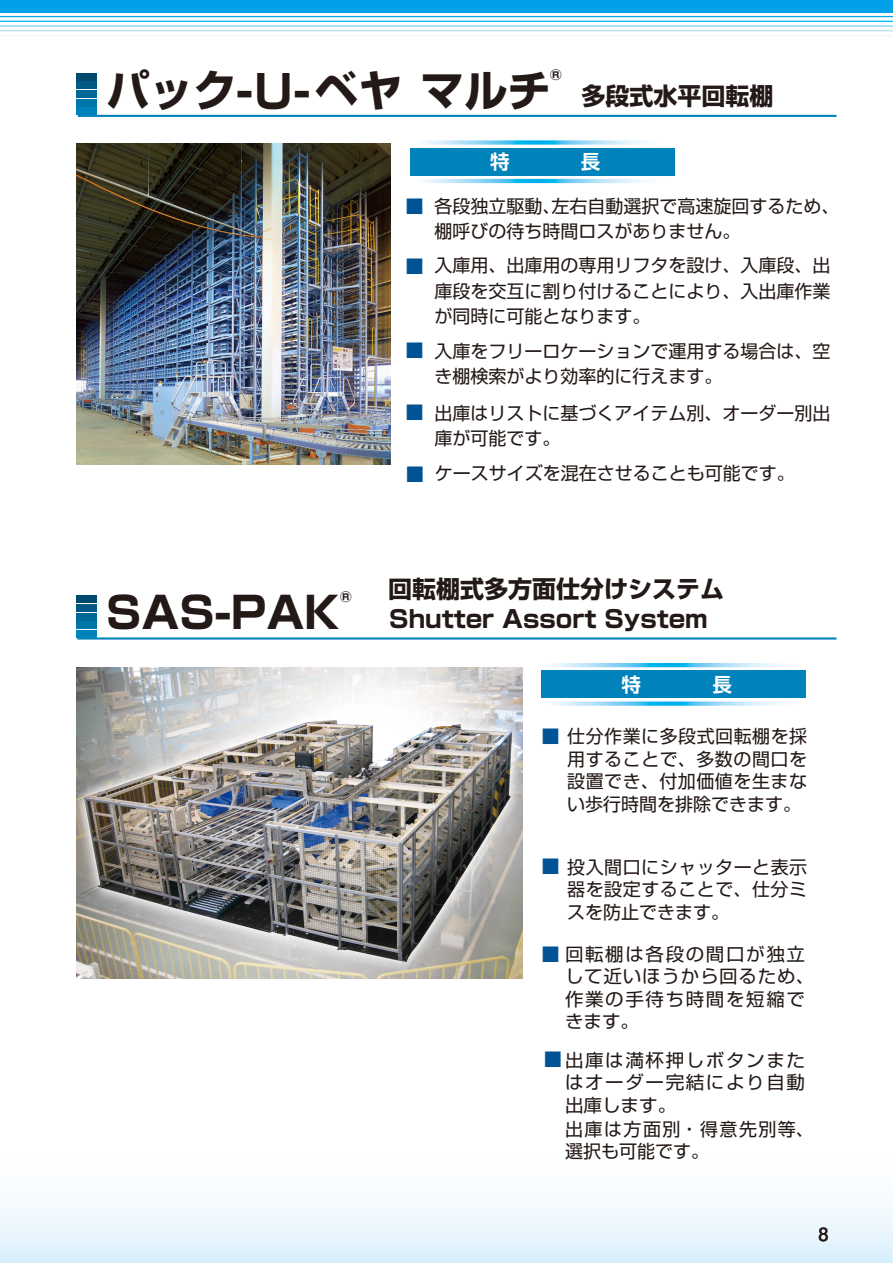
<style>
.page{position:relative;width:893px;height:1263px;background:#fff}
.page>*{position:absolute;margin:0;border:0;box-sizing:border-box;transform-origin:0 0}
.t1{font:700 43.5px "Shin Go";color:#231916}
.t2{font:700 24px "Shin Go";color:#231916}
.t3{font:700 21.9px "Shin Go";color:#231916}
.t4{font:700 19.5px "Shin Go De";color:#fff}
.t5{font:18px/25.5px "Shin Go";color:#231916}
.t6{font:18px/23px "Shin Go";letter-spacing:.085em;color:#231916}
.t7{font:18px/22.5px "Shin Go";letter-spacing:.03em;color:#231916}
.t8{font:18px/22.5px "Shin Go";letter-spacing:.04em;color:#231916}
.t9{font:500 18px "Shin Go";color:#005394}
.t10{font:700 18px "Futo Go B101 Pr 6 N";color:#231916}
.t11{font:700 13.95px "Shin Go";color:#231916}
.s1{font-size:45.75px}
.s2{font-weight:500;color:#005394}
</style>
<div class="page">
<div style="left:0;top:1040px;width:893px;height:223px;background:linear-gradient(to bottom,#fff,#e9f6fd)"></div>
<div style="left:0;top:0;width:893px;height:12px;background:#00a1e9"></div>
<hr style="left:0;top:16px;width:893px;height:1px;background:#00a7ea">
<hr style="left:0;top:21px;width:893px;height:1px;background:#00b9ef">
<hr style="left:0;top:25px;width:893px;height:2px;background:#7fcef4">
<hr style="left:0;top:30px;width:893px;height:1px;background:#bbe3f9">
<hr style="left:0;top:35px;width:893px;height:1px;background:#ebf6fd">
<div style="left:77px;top:73px;width:19px;height:7px;background:#004a6d"></div>
<div style="left:77px;top:81px;width:19px;height:8px;background:#005982"></div>
<div style="left:77px;top:90px;width:19px;height:8px;background:#006896"></div>
<div style="left:77px;top:99px;width:19px;height:7px;background:#0075a9"></div>
<div style="left:77px;top:107px;width:19px;height:8px;background:#0082bb"></div>
<div style="left:76px;top:595px;width:19px;height:8px;background:#004a6d"></div>
<div style="left:76px;top:604px;width:19px;height:8px;background:#005982"></div>
<div style="left:76px;top:613px;width:19px;height:7px;background:#006896"></div>
<div style="left:76px;top:621px;width:19px;height:8px;background:#0075a9"></div>
<div style="left:76px;top:630px;width:19px;height:8px;background:#0082bb"></div>
<hr style="left:78px;top:115px;width:758px;height:2px;background:#0082bb">
<hr style="left:77px;top:637px;width:759px;height:2px;background:#0082bb">
<div style="left:78px;top:73px;width:19px;height:7px;background:#004a6d"></div>
<div style="left:78px;top:81px;width:19px;height:8px;background:#005982"></div>
<div style="left:78px;top:90px;width:19px;height:8px;background:#006896"></div>
<div style="left:78px;top:99px;width:19px;height:7px;background:#0075a9"></div>
<div style="left:78px;top:107px;width:19px;height:8px;background:#0082bb"></div>
<div style="left:77px;top:595px;width:19px;height:8px;background:#004a6d"></div>
<div style="left:77px;top:604px;width:19px;height:8px;background:#005982"></div>
<div style="left:77px;top:613px;width:19px;height:7px;background:#006896"></div>
<div style="left:77px;top:621px;width:19px;height:8px;background:#0075a9"></div>
<div style="left:77px;top:630px;width:19px;height:8px;background:#0082bb"></div>
<div style="left:410px;top:148px;width:265px;height:27px;background:#0082bb"></div>
<div style="left:541px;top:671px;width:265px;height:27px;background:#0082bb"></div>
<img style="left:76px;top:143px;width:315px;height:321px">
<img style="left:76px;top:667px;width:447px;height:312px">
<svg style="left:422px;top:140px;width:225px;height:5px"></svg>
<svg style="left:553px;top:663px;width:225px;height:4px"></svg>
<svg style="left:422px;top:179px;width:225px;height:4px"></svg>
<svg style="left:553px;top:701px;width:225px;height:5px"></svg>
<h1 class="t1" style="left:106px;top:61px;width:446px">パック-<span class="s1">U</span>-ベヤマルチ</h1>
<p class="t3" style="left:391px;top:57px;width:23px">　</p>
<p class="t11" style="left:550px;top:65px;width:14px">®</p>
<h2 class="t2" style="left:582px;top:80px;width:193px">多段式水平回転棚</h2>
<h1 class="t1" style="left:106px;top:583px;width:235px">SAS-PAK</h1>
<p class="t11" style="left:340px;top:588px;width:14px">®</p>
<p class="t9" style="left:406px;top:195px;width:19px">■</p>
<p class="t9" style="left:406px;top:254px;width:19px">■</p>
<p class="t9" style="left:406px;top:339px;width:19px">■</p>
<p class="t9" style="left:406px;top:401px;width:19px">■</p>
<p class="t9" style="left:406px;top:462px;width:19px">■</p>
<p class="t4" style="left:490px;top:149px;width:21px">特</p>
<p class="t4" style="left:581px;top:149px;width:21px">長</p>
<p class="t5" style="left:435px;top:192px;width:407px">各段独立駆動、左右自動選択で高速旋回するため、棚呼びの待ち時間ロスがありません。</p>
<p class="t5" style="left:435px;top:252px;width:398px;text-align:justify">入庫用、出庫用の専用リフタを設け、入庫段、出庫段を交互に割り付けることにより、入出庫作業が同時に可能となります。</p>
<p class="t5" style="left:435px;top:337px;width:398px">入庫をフリーロケーションで運用する場合は、空き棚検索がより効率的に行えます。</p>
<p class="t5" style="left:435px;top:399px;width:398px">出庫はリストに基づくアイテム別、オーダー別出庫が可能です。</p>
<p class="t5" style="left:435px;top:459px;width:361px">ケースサイズを混在させることも可能です。</p>
<h2 class="t2" style="left:388px;top:572px;width:337px">回転棚式多方面仕分けシステム</h2>
<h2 class="t2" style="left:389px;top:602px;width:320px">Shutter Assort System</h2>
<p class="t4" style="left:621px;top:671px;width:21px">特</p>
<p class="t4" style="left:712px;top:671px;width:21px">長</p>
<p class="t7" style="left:542px;top:724px;width:267px"><span class="s2">■</span> 仕分作業に多段式回転棚を採</p>
<p class="t5" style="left:567px;top:747px;width:241px;line-height:22.5px;text-align:justify">用することで、多数の間口を設置でき、付加価値を生まない歩行時間を排除できます。</p>
<p class="t7" style="left:542px;top:854px;width:267px"><span class="s2">■</span> 投入間口にシャッターと表示</p>
<p class="t7" style="left:567px;top:877px;width:241px">器を設定することで、仕分ミスを防止できます。</p>
<p class="t6" style="left:542px;top:941px;width:265px"><span class="s2">■</span> 回転棚は各段の間口が独立</p>
<p class="t8" style="left:565px;top:964px;width:251px">して近いほうから回るため、作業の手待ち時間を短縮できます。</p>
<p class="t6" style="left:544px;top:1047px;width:263px"><span class="s2">■</span>出庫は満杯押しボタンまた</p>
<p class="t6" style="left:565px;top:1070px;width:250px">はオーダー完結により自動出庫します。<br>出庫は方面別・得意先別等、選択も可能です。</p>
<p class="t10" style="left:819px;top:1219px;width:12px">8</p>
</div>
